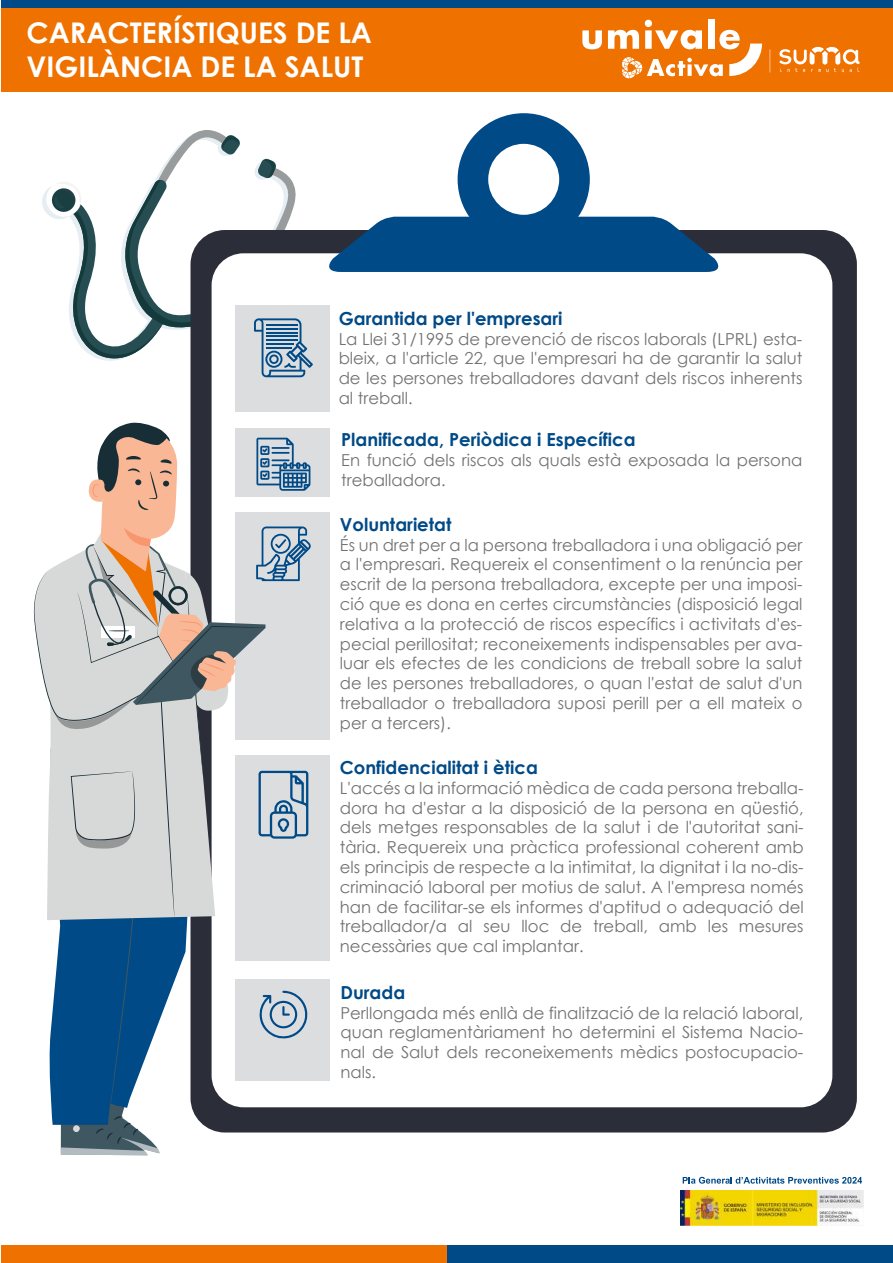
<style>
.page{position:relative;width:893px;height:1263px;background:#fff}
.page>*{position:absolute;margin:0;border:0;box-sizing:border-box;transform-origin:0 0}
.t1{font:700 28.5px/34.2px "Century Gothic";color:#fff}
.t2{font:700 18px "Century Gothic";color:#004a87}
.t3{font:16.5px/19.8px "Century Gothic";color:#717271;text-align:justify}
</style>
<div class="page">
<div style="left:1px;top:1245px;width:447px;height:18px;background:#ef7100"></div>
<div style="left:448px;top:1245px;width:445px;height:18px;background:#004a87"></div>
<div style="left:1px;top:2px;width:892px;height:90px;background:#ef7100"></div>
<div style="left:1px;top:0;width:892px;height:8px;background:#004a87"></div>
<img style="left:680px;top:1190px;width:183px;height:35px">
<svg style="left:779px;top:47px;width:81px;height:25px"></svg>
<svg style="left:770px;top:49px;width:1px;height:24px"></svg>
<svg style="left:582px;top:30px;width:20px;height:19px"></svg>
<div style="left:708px;top:19px;width:7px;height:30px;background:#fff"></div>
<svg style="left:608px;top:20px;width:154px;height:58px"></svg>
<div style="left:191px;top:230px;width:666px;height:902px;background:#2b2d38;border-radius:34px"></div>
<div style="left:212px;top:253px;width:620px;height:854px;background:#fff;border-radius:32px"></div>
<svg style="left:320px;top:113px;width:407px;height:159px"></svg>
<div style="left:235px;top:305px;width:95px;height:107px;background:#dcdddf"></div>
<div style="left:235px;top:428px;width:95px;height:69px;background:#dcdddf"></div>
<div style="left:235px;top:512px;width:95px;height:227px;background:#dcdddf"></div>
<div style="left:235px;top:755px;width:95px;height:206px;background:#dcdddf"></div>
<div style="left:235px;top:979px;width:95px;height:101px;background:#dcdddf"></div>
<svg style="left:51px;top:130px;width:262px;height:247px"></svg>
<svg style="left:33px;top:421px;width:278px;height:734px"></svg>
<svg style="left:683px;top:1177px;width:179px;height:7px"></svg>
<h1 class="t1" style="left:27px;top:14px;width:347px">CARACTERÍSTIQUES DE LA<br>VIGILÀNCIA DE LA SALUT</h1>
<p class="t2" style="left:339px;top:304px;width:225px">Garantida per l'empresari</p>
<p class="t3" style="left:339px;top:328px;width:465px">La Llei 31/1995 de prevenció de riscos laborals (LPRL) esta&shy;bleix, a l'article 22, que l'empresari ha de garantir la salut de les persones treballadores davant dels riscos inherents al treball.</p>
<p class="t2" style="left:341px;top:426px;width:296px">Planificada, Periòdica i Específica</p>
<p class="t3" style="left:341px;top:450px;width:463px">En funció dels riscos als quals està exposada la persona treballadora.</p>
<p class="t2" style="left:340px;top:511px;width:113px">Voluntarietat</p>
<p class="t3" style="left:340px;top:534px;width:464px">És un dret per a la persona treballadora i una obligació per a l'empresari. Requereix el consentiment o la renúncia per escrit de la persona treballadora, excepte per una imposi&shy;ció que es dona en certes circumstàncies (disposició legal relativa a la protecció de riscos específics i activitats d'es&shy;pecial perillositat; reconeixements indispensables per ava&shy;luar els efectes de les condicions de treball sobre la salut de les persones treballadores, o quan l'estat de salut d'un treballador o treballadora suposi perill per a ell mateix o per a tercers).</p>
<p class="t2" style="left:340px;top:754px;width:200px">Confidencialitat i ètica</p>
<p class="t3" style="left:340px;top:777px;width:465px">L'accés a la informació mèdica de cada persona treballa&shy;dora ha d'estar a la disposició de la persona en qüestió, dels metges responsables de la salut i de l'autoritat sani&shy;tària. Requereix una pràctica professional coherent amb els principis de respecte a la intimitat, la dignitat i la no-dis&shy;criminació laboral per motius de salut. A l'empresa només han de facilitar-se els informes d'aptitud o adequació del treballador/a al seu lloc de treball, amb les mesures necessàries que cal implantar.</p>
<p class="t2" style="left:340px;top:978px;width:66px">Durada</p>
<p class="t3" style="left:340px;top:1002px;width:464px">Perllongada més enllà de finalització de la relació laboral, quan reglamentàriament ho determini el Sistema Nacio&shy;nal de Salut dels reconeixements mèdics postocupacio&shy;nals.</p>
</div>
